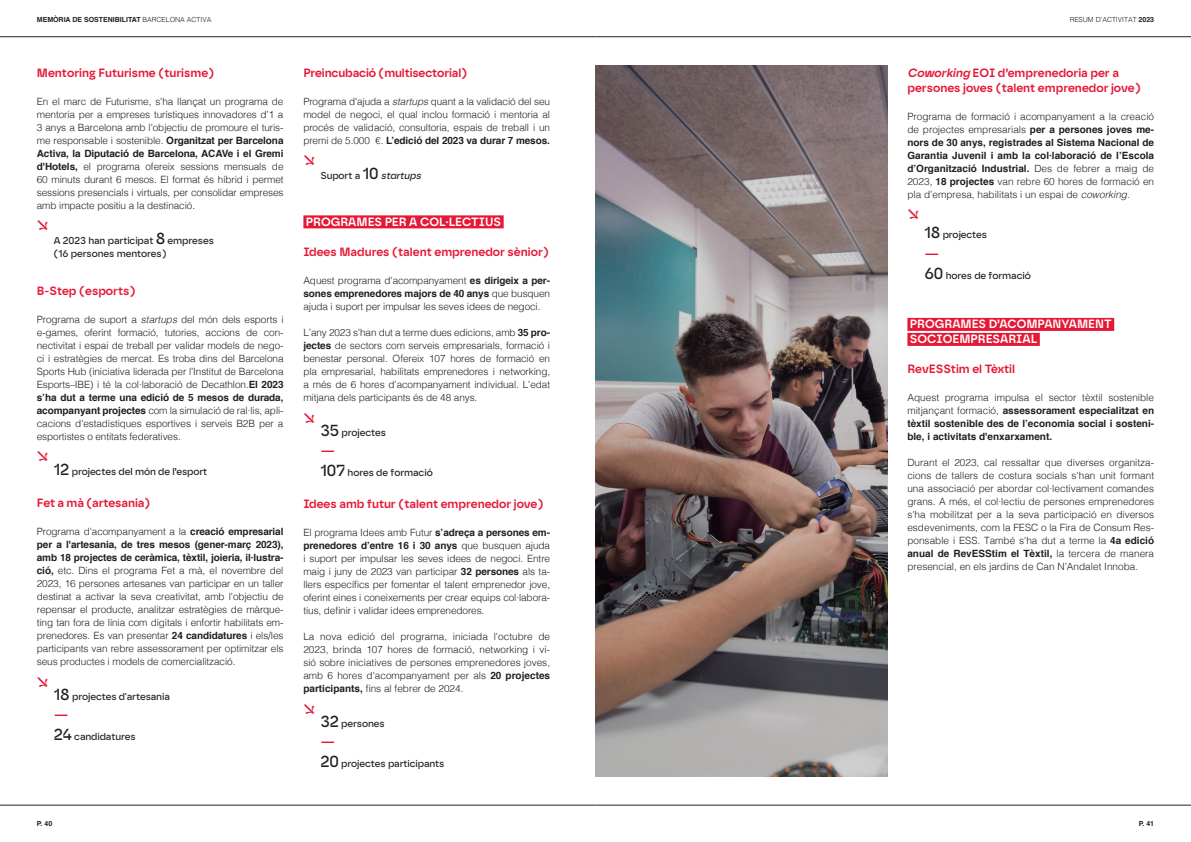
<style>
.page{position:relative;width:1191px;height:842px;background:#fff}
.page>*{position:absolute;margin:0;border:0;box-sizing:border-box;transform-origin:0 0}
.t1{font:500 16px "Safiro";color:#e51836}
.t2{font:600 12px/15px "Safiro";color:#e51836}
.t3{font:600 12px "Safiro";color:#fff}
.t4{font:300 10px/13px "Helvetica";letter-spacing:-.01em;color:#231f20;text-align:justify}
.t5{font:500 10px "Safiro";letter-spacing:-.01em;color:#231f20}
.t6{font:700 10px/13px "Helvetica";color:#231f20;text-align:justify}
.t7{font:italic 500 10px "Safiro";letter-spacing:-.01em;color:#231f20}
.t8{font:700 7px "Helvetica";color:#231f20}
.t9{font:300 7px "Helvetica";color:#231f20}
.s1{font-weight:300}
.s2{font-weight:700}
.s3{font-size:16px}
.s4{font-style:italic}
.s5{font-style:normal}
.s6{font-style:normal;font-size:16px}
</style>
<div class="page">
<hr style="left:595px;top:37px;width:596px;height:1px;background:#231f20">
<hr style="left:595px;top:805px;width:596px;height:1px;background:#231f20">
<hr style="left:0;top:37px;width:595px;height:1px;background:#231f20">
<hr style="left:0;top:805px;width:595px;height:1px;background:#231f20">
<div style="left:303px;top:215px;width:200px;height:13px;background:#e51836"></div>
<div style="left:907px;top:318px;width:207px;height:13px;background:#e51836"></div>
<div style="left:907px;top:333px;width:132px;height:13px;background:#e51836"></div>
<img style="left:595px;top:65px;width:292px;height:712px">
<p class="t8" style="left:37px;top:14px;width:176px">MEMÒRIA DE SOSTENIBILITAT <span class="s1">BARCELONA ACTIVA</span></p>
<p class="t9" style="left:1069px;top:14px;width:86px">RESUM D’ACTIVITAT <span class="s2">2023</span></p>
<p class="t2" style="left:37px;top:65px;width:179px">Mentoring Futurisme (turisme)</p>
<p class="t4" style="left:37px;top:94px;width:248px">En el marc de Futurisme, s'ha llançat un programa de mentoria per a empreses turístiques innovadores d’1 a 3 anys a Barcelona amb l'objectiu de promoure el turis&shy;me responsable i sostenible. <span class="s2">Organitzat per Barcelona Activa, la Diputació de Barcelona, ACAVe i el Gremi d'Hotels,</span> el programa ofereix sessions mensuals de 60 minuts durant 6 mesos. El format és híbrid i permet sessions presencials i virtuals, per consolidar empreses amb impacte positiu a la destinació.</p>
<p class="t1" style="left:37px;top:214px;width:13px">↘</p>
<p class="t5" style="left:54px;top:234px;width:162px">A 2023 han participat <span class="s3">8</span> empreses</p>
<p class="t5" style="left:54px;top:247px;width:114px">(16 persones mentores)</p>
<p class="t2" style="left:37px;top:283px;width:100px">B-Step (esports)</p>
<p class="t4" style="left:37px;top:312px;width:248px">Programa de suport a <span class="s4">startups</span> del món dels esports i e-games, oferint formació, tutories, accions de con&shy;nectivitat i espai de treball per validar models de nego&shy;ci i estratègies de mercat. Es troba dins del Barcelona Sports Hub (iniciativa liderada per l’Institut de Barcelona Esports–IBE) i té la col·laboració de Decathlon.<span class="s2">El 2023 s’ha dut a terme una edició de 5 mesos de durada, acompanyant projectes</span> com la simulació de ral·lis, apli&shy;cacions d'estadístiques esportives i serveis B2B per a esportistes o entitats federatives.</p>
<p class="t1" style="left:37px;top:445px;width:13px">↘</p>
<p class="t5" style="left:54px;top:465px;width:155px"><span class="s3">12</span> projectes del món de l’esport</p>
<p class="t2" style="left:37px;top:495px;width:115px">Fet a mà (artesania)</p>
<p class="t4" style="left:37px;top:524px;width:248px">Programa d'acompanyament a la <span class="s2">creació empresarial per a l'artesania, de tres mesos (gener-març 2023), amb 18 projectes de ceràmica, tèxtil, joieria, il·lustra&shy;ció,</span> etc. Dins el programa Fet a mà, el novembre del 2023, 16 persones artesanes van participar en un taller destinat a activar la seva creativitat, amb l'objectiu de repensar el producte, analitzar estratègies de màrque&shy;ting tan fora de línia com digitals i enfortir habilitats em&shy;prenedores. Es van presentar <span class="s2">24 candidatures</span> i els/les participants van rebre assessorament per optimitzar els seus productes i models de comercialització.</p>
<p class="t1" style="left:37px;top:671px;width:13px">↘</p>
<p class="t5" style="left:54px;top:691px;width:118px"><span class="s3">18</span> projectes d'artesania</p>
<p class="t1" style="left:54px;top:705px;width:16px">—</p>
<p class="t5" style="left:54px;top:731px;width:83px"><span class="s3">24</span> candidatures</p>
<p class="t2" style="left:303px;top:65px;width:165px">Preincubació (multisectorial)</p>
<p class="t4" style="left:303px;top:94px;width:248px">Programa d'ajuda a <span class="s4">startups</span> quant a la validació del seu model de negoci, el qual inclou formació i mentoria al procés de validació, consultoria, espais de treball i un premi de 5.000 €. <span class="s2">L’edició del 2023 va durar 7 mesos.</span></p>
<p class="t1" style="left:303px;top:149px;width:13px">↘</p>
<p class="t7" style="left:320px;top:169px;width:102px"><span class="s5">Suport a</span> <span class="s6">10</span> startups</p>
<p class="t3" style="left:306px;top:215px;width:197px">PROGRAMES PER A COL·LECTIUS</p>
<p class="t2" style="left:303px;top:244px;width:247px">Idees Madures (talent emprenedor sènior)</p>
<p class="t4" style="left:303px;top:273px;width:248px">Aquest programa d'acompanyament <span class="s2">es dirigeix a per&shy;sones emprenedores majors de 40 anys</span> que busquen ajuda i suport per impulsar les seves idees de negoci.</p>
<p class="t4" style="left:303px;top:325px;width:248px">L’any 2023 s’han dut a terme dues edicions, amb <span class="s2">35 pro&shy;jectes</span> de sectors com serveis empresarials, formació i benestar personal. Ofereix 107 hores de formació en pla empresarial, habilitats emprenedores i networking, a més de 6 hores d'acompanyament individual. L'edat mitjana dels participants és de 48 anys.</p>
<p class="t1" style="left:303px;top:407px;width:13px">↘</p>
<p class="t5" style="left:320px;top:427px;width:67px"><span class="s3">35</span> projectes</p>
<p class="t1" style="left:320px;top:441px;width:16px">—</p>
<p class="t5" style="left:320px;top:467px;width:114px"><span class="s3">107</span> hores de formació</p>
<p class="t2" style="left:303px;top:496px;width:242px">Idees amb futur (talent emprenedor jove)</p>
<p class="t4" style="left:303px;top:525px;width:248px">El programa Idees amb Futur <span class="s2">s’adreça a persones em&shy;prenedores d’entre 16 i 30 anys</span> que busquen ajuda i suport per impulsar les seves idees de negoci. Entre maig i juny de 2023 van participar <span class="s2">32 persones</span> als ta&shy;llers específics per fomentar el talent emprenedor jove, oferint eines i coneixements per crear equips col·labora&shy;tius, definir i validar idees emprenedores.</p>
<p class="t4" style="left:303px;top:629px;width:248px">La nova edició del programa, iniciada l'octubre de 2023, brinda 107 hores de formació, networking i vi&shy;sió sobre iniciatives de persones emprenedores joves, amb 6 hores d'acompanyament per als <span class="s2">20 projectes participants,</span> fins al febrer de 2024.</p>
<p class="t1" style="left:303px;top:698px;width:13px">↘</p>
<p class="t5" style="left:320px;top:718px;width:66px"><span class="s3">32</span> persones</p>
<p class="t1" style="left:320px;top:732px;width:16px">—</p>
<p class="t5" style="left:320px;top:758px;width:126px"><span class="s3">20</span> projectes participants</p>
<p class="t2" style="left:907px;top:65px;width:235px"><span class="s4">Coworking</span> EOI d’emprenedoria per a persones joves (talent emprenedor jove)</p>
<p class="t4" style="left:907px;top:109px;width:248px">Programa de formació i acompanyament a la creació de projectes empresarials <span class="s2">per a persones joves me&shy;nors de 30 anys, registrades al Sistema Nacional de Garantia Juvenil i amb la col·laboració de l’Escola d’Organització Industrial.</span> Des de febrer a maig de 2023, <span class="s2">18 projectes</span> van rebre 60 hores de formació en pla d’empresa, habilitats i un espai de <span class="s4">coworking.</span></p>
<p class="t1" style="left:907px;top:203px;width:13px">↘</p>
<p class="t5" style="left:924px;top:229px;width:64px"><span class="s3">18</span> projectes</p>
<p class="t1" style="left:924px;top:243px;width:16px">—</p>
<p class="t5" style="left:924px;top:269px;width:108px"><span class="s3">60</span> hores de formació</p>
<p class="t3" style="left:910px;top:317px;width:203px">PROGRAMES D’ACOMPANYAMENT</p>
<p class="t3" style="left:910px;top:332px;width:129px">SOCIOEMPRESARIAL</p>
<p class="t2" style="left:907px;top:362px;width:109px">RevESStim el Tèxtil</p>
<p class="t6" style="left:907px;top:391px;width:248px"><span class="s1">Aquest programa impulsa el sector tèxtil sostenible mitjançant formació,</span> assessorament especialitzat en tèxtil sostenible des de l’economia social i sosteni&shy;ble, i activitats d'enxarxament.</p>
<p class="t4" style="left:907px;top:456px;width:248px">Durant el 2023, cal ressaltar que diverses organitza&shy;cions de tallers de costura socials s'han unit formant una associació per abordar col·lectivament comandes grans. A més, el col·lectiu de persones emprenedores s'ha mobilitzat per a la seva participació en diversos esdeveniments, com la FESC o la Fira de Consum Res&shy;ponsable i ESS. També s'ha dut a terme la <span class="s2">4a edició anual de RevESStim el Tèxtil,</span> la tercera de manera presencial, en els jardins de Can N’Andalet Innoba.</p>
<p class="t8" style="left:37px;top:818px;width:17px">P. 40</p>
<p class="t8" style="left:1138px;top:818px;width:17px">P. 41</p>
</div>
